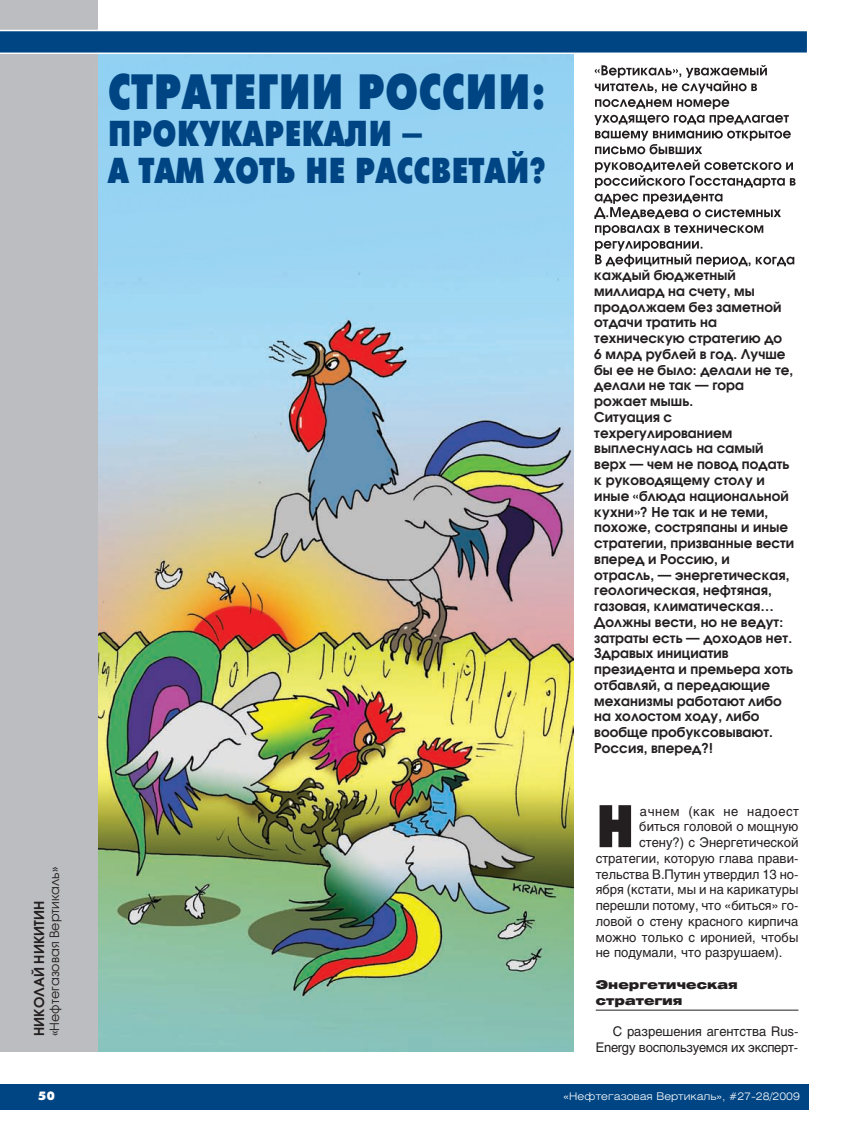
<style>
.page{position:relative;width:851px;height:1127px;background:#fff}
.page>*{position:absolute;margin:0;border:0;box-sizing:border-box;transform-origin:0 0}
.t1{font:700 60px "Futura Futuris X Cond C";color:#231f20}
.t2{font:700 49.5px "Futura Futuris X Cond C";color:#004583}
.t3{font:700 36px/37.5px "Futura Futuris X Cond C";color:#004583}
.t4{font:600 13.5px/15.8px "Avant Garde Gothic C";letter-spacing:.005em;color:#231f20}
.t5{font:13.2px "Helios";color:#231f20}
.t6{font:13.2px/15.8px "Helios";letter-spacing:-.02em;color:#231f20;text-align:right}
.t7{font:13.2px "Helios";letter-spacing:.04em;color:#231f20}
.t8{font:12.75px "Avant Garde Gothic C";letter-spacing:.005em;color:#231f20}
.t9{font:900 12px/15.8px "Helios Ext";letter-spacing:.005em;color:#231f20}
.t10{font:12px "Futura Futuris XC";color:#fff}
.t11{font:300 10.5px "Helios Ext";color:#fff}
</style>
<div class="page">
<img style="left:98px;top:54px;width:475px;height:998px">
<div style="left:0;top:1084px;width:808px;height:26px;background:#004583"></div>
<div style="left:0;top:0;width:98px;height:1052px;background:#bcbdc0"></div>
<hr style="left:595px;top:1010px;width:203px;height:1px;background:#231f20">
<svg style="left:0;top:30px;width:807px;height:24px;background:#1d5a91"></svg>
<img style="left:98px;top:63px;width:698px;height:205px">
<img style="left:594px;top:65px;width:144px;height:13px">
<img style="left:594px;top:83px;width:62px;height:10px">
<img style="left:662px;top:81px;width:95px;height:13px">
<img style="left:595px;top:99px;width:134px;height:10px">
<img style="left:594px;top:115px;width:179px;height:10px">
<img style="left:595px;top:131px;width:169px;height:10px">
<img style="left:595px;top:146px;width:50px;height:8px">
<img style="left:649px;top:144px;width:53px;height:10px">
<img style="left:595px;top:160px;width:141px;height:12px">
<img style="left:595px;top:175px;width:157px;height:13px">
<img style="left:594px;top:194px;width:128px;height:10px">
<img style="left:594px;top:207px;width:150px;height:12px">
<img style="left:595px;top:225px;width:154px;height:10px">
<img style="left:595px;top:241px;width:107px;height:10px">
<img style="left:595px;top:254px;width:176px;height:13px">
<p class="t8" style="left:50px;top:1036px;width:171px;rotate:-90deg">«Нефтегазовая Вертикаль»</p>
<p class="t4" style="left:33px;top:1036px;width:137px;rotate:-90deg">НИКОЛАЙ НИКИТИН</p>
<p class="t10" style="left:38px;top:1091px;width:18px">50</p>
<h2 class="t2" style="left:108px;top:73px;width:440px">СТРАТЕГИИ РОССИИ:</h2>
<h3 class="t3" style="left:108px;top:118px;width:439px">ПРОКУКАРЕКАЛИ —<br>А ТАМ ХОТЬ НЕ РАССВЕТАЙ?</h3>
<p class="t4" style="left:594px;top:269px;width:201px">каждый бюджетный миллиард на счету, мы продолжаем без заметной отдачи тратить на техническую стратегию до<br>6 млрд рублей в год. Лучше бы ее не было: делали не те, делали не так — гора рожает мышь.<br>Ситуация с техрегулированием выплеснулась на самый верх — чем не повод подать к руководящему столу и иные «блюда национальной кухни»? Не так и не теми, похоже, состряпаны и иные стратегии, призванные вести вперед и Россию, и<br>отрасль, — энергетическая, геологическая, нефтяная, газовая, климатическая…<br>Должны вести, но не ведут: затраты есть — доходов нет.<br>Здравых инициатив президента и премьера хоть отбавляй, а передающие механизмы работают либо на холостом ходу, либо вообще пробуксовывают.<br>Россия, вперед?!</p>
<h1 class="t1" style="left:595px;top:803px;width:41px">Н</h1>
<p class="t7" style="left:639px;top:806px;width:161px">ачнем (как не надоест</p>
<p class="t5" style="left:639px;top:822px;width:161px">биться головой о мощную</p>
<p class="t5" style="left:639px;top:837px;width:161px">стену?) с Энергетической</p>
<p class="t5" style="left:595px;top:853px;width:204px">стратегии, которую глава прави-</p>
<p class="t5" style="left:595px;top:869px;width:204px">тельства В.Путин утвердил 13 но-</p>
<p class="t5" style="left:595px;top:885px;width:204px">ября (кстати, мы и на карикатуры</p>
<p class="t5" style="left:595px;top:900px;width:204px">перешли потому, что «биться» го-</p>
<p class="t5" style="left:595px;top:916px;width:204px">ловой о стену красного кирпича</p>
<p class="t5" style="left:595px;top:932px;width:204px">можно только с иронией, чтобы</p>
<p class="t5" style="left:595px;top:948px;width:188px">не подумали, что разрушаем).</p>
<p class="t9" style="left:595px;top:978px;width:144px">Энергетическая стратегия</p>
<p class="t6" style="left:595px;top:1025px;width:204px">С разрешения агентства Rus-<br>Energy воспользуемся их эксперт-</p>
<p class="t11" style="left:563px;top:1092px;width:238px">«Нефтегазовая Вертикаль», #27-28/2009</p>
</div>
